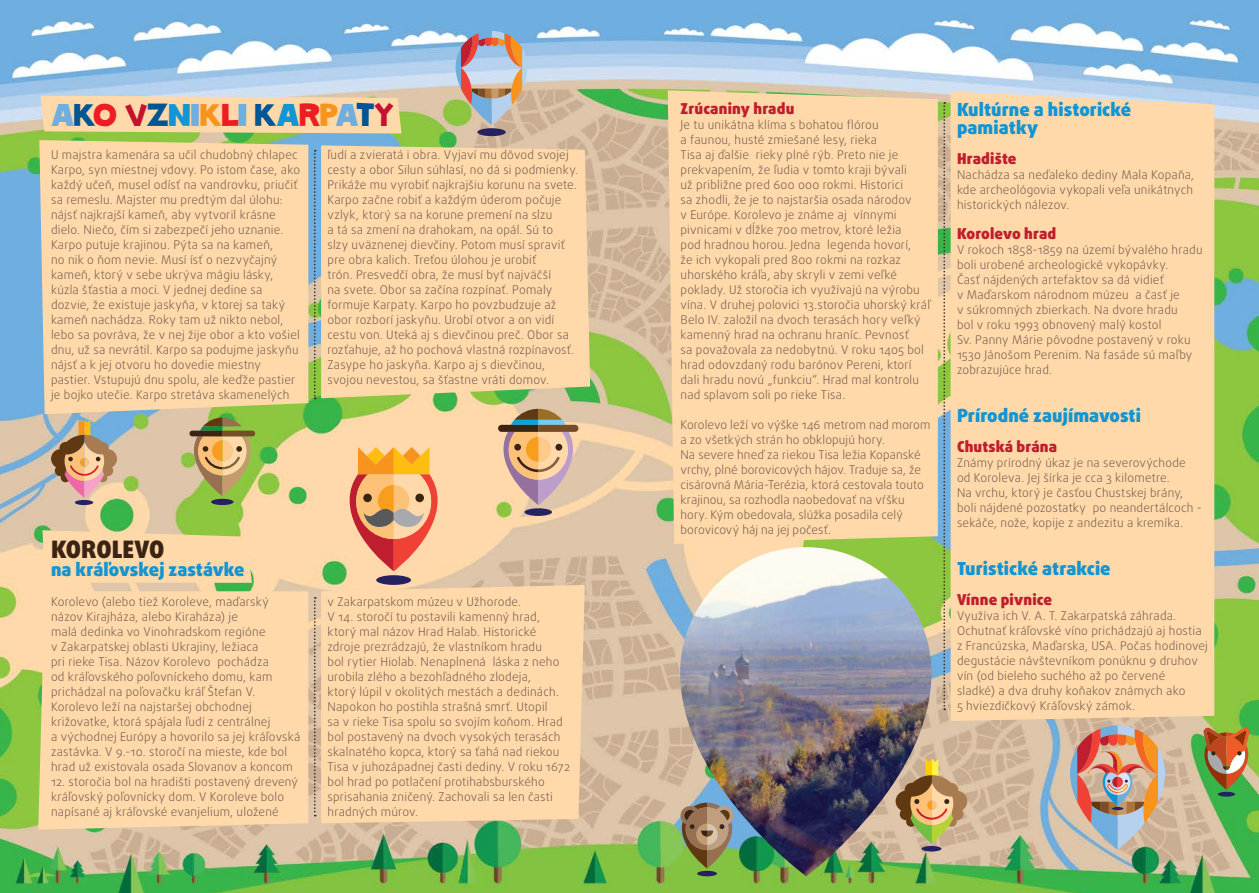
<style>
.page{position:relative;width:1259px;height:893px;background:#fff}
.page>*{position:absolute;margin:0;border:0;box-sizing:border-box;transform-origin:0 0}
.t1{font:34.5px "SC Gum Kids";letter-spacing:.005em;color:#6faedf}
.t2{font:900 24px "Daxline Pro";letter-spacing:-.01em;color:#3c2415}
.t3{font:900 18px/18px "Daxline Pro";color:#1395d3}
.t4{font:900 15px "Daxline Pro";letter-spacing:.01em;color:#be1e2d}
.t5{font:300 12px/15px "Daxline Pro";letter-spacing:.015em;color:#715a4e}
.s1{color:#005695}
.s2{color:#ed1d24}
.s3{color:#c41230}
.s4{color:#1395d3}
.s5{color:#f7941e}
</style>
<div class="page">
<img style="left:0;top:0;width:1259px;height:893px">
<div style="left:39px;top:140px;width:269px;height:274px;background:#ffd9a9"></div>
<div style="left:38px;top:591px;width:270px;height:239px;background:#ffd9a9"></div>
<div style="left:321px;top:145px;width:269px;height:253px;background:#ffd9a9"></div>
<div style="left:321px;top:585px;width:264px;height:238px;background:#ffd9a9"></div>
<svg style="left:40px;top:96px;width:361px;height:38px"></svg>
<div style="left:43px;top:530px;width:209px;height:53px;background:#ffd9a9"></div>
<svg style="left:668px;top:90px;width:270px;height:454px;fill:#ffd9a9"></svg>
<div style="left:950px;top:91px;width:264px;height:630px;background:#ffd9a9"></div>
<img style="left:680px;top:547px;width:251px;height:329px">
<svg style="left:314px;top:150px;width:2px;height:249px"></svg>
<svg style="left:314px;top:597px;width:2px;height:219px"></svg>
<svg style="left:943px;top:102px;width:2px;height:608px"></svg>
<div style="left:697px;top:871px;width:20px;height:5px;background:#262262;border-radius:50%"></div>
<svg style="left:680px;top:803px;width:53px;height:65px"></svg>
<div style="left:211px;top:499px;width:22px;height:6px;background:#262262;border-radius:50%"></div>
<svg style="left:189px;top:418px;width:66px;height:78px"></svg>
<div style="left:1217px;top:792px;width:18px;height:5px;background:#262262;border-radius:50%"></div>
<svg style="left:1203px;top:728px;width:46px;height:62px"></svg>
<div style="left:376px;top:575px;width:35px;height:10px;background:#262262;border-radius:50%"></div>
<svg style="left:350px;top:447px;width:87px;height:124px"></svg>
<div style="left:75px;top:500px;width:18px;height:5px;background:#262262;border-radius:50%"></div>
<svg style="left:51px;top:420px;width:66px;height:78px"></svg>
<img style="left:455px;top:31px;width:72px;height:94px">
<div style="left:477px;top:128px;width:29px;height:8px;background:#262262;border-radius:50%"></div>
<svg style="left:1070px;top:725px;width:95px;height:125px"></svg>
<div style="left:921px;top:846px;width:20px;height:5px;background:#262262;border-radius:50%"></div>
<svg style="left:895px;top:759px;width:72px;height:85px"></svg>
<div style="left:524px;top:508px;width:28px;height:8px;background:#262262;border-radius:50%"></div>
<svg style="left:498px;top:409px;width:80px;height:96px"></svg>
<h1 class="t1" style="left:51px;top:94px;width:344px">A<span class="s1">K</span><span class="s2">O</span> <span class="s3">V</span><span class="s1">Z</span><span class="s4">N</span>I<span class="s5">K</span><span class="s2">L</span>I <span class="s1">K</span><span class="s4">A</span><span class="s2">R</span><span class="s5">P</span>A<span class="s1">T</span><span class="s3">Y</span></h1>
<p class="t5" style="left:51px;top:148px;width:250px">U majstra kamenára sa učil chudobný chlapec Karpo, syn miestnej vdovy. Po istom čase, ako každý učeň, musel odísť na vandrovku, priučiť sa remeslu. Majster mu predtým dal úlohu: nájsť najkrajší kameň, aby vytvoril krásne dielo. Niečo, čím si zabezpečí jeho uznanie.<br>Karpo putuje krajinou. Pýta sa na kameň,<br>no nik o ňom nevie. Musí ísť o nezvyčajný kameň, ktorý v sebe ukrýva mágiu lásky, kúzla šťastia a moci. V jednej dedine sa dozvie, že existuje jaskyňa, v ktorej sa taký kameň nachádza. Roky tam už nikto nebol, lebo sa povráva, že v nej žije obor a kto vošiel dnu, už sa nevrátil. Karpo sa podujme jaskyňu nájsť a k jej otvoru ho dovedie miestny pastier. Vstupujú dnu spolu, ale keďže pastier je bojko utečie. Karpo stretáva skamenelých</p>
<p class="t5" style="left:327px;top:148px;width:252px">ľudí a zvieratá i obra. Vyjaví mu dôvod svojej cesty a obor Silun súhlasí, no dá si podmienky.<br>Prikáže mu vyrobiť najkrajšiu korunu na svete.<br>Karpo začne robiť a každým úderom počuje vzlyk, ktorý sa na korune premení na slzu<br>a tá sa zmení na drahokam, na opál. Sú to<br>slzy uväznenej dievčiny. Potom musí spraviť pre obra kalich. Treťou úlohou je urobiť<br>trón. Presvedčí obra, že musí byť najväčší<br>na svete. Obor sa začína rozpínať. Pomaly formuje Karpaty. Karpo ho povzbudzuje až obor rozborí jaskyňu. Urobí otvor a on vidí cestu von. Uteká aj s dievčinou preč. Obor sa rozťahuje, až ho pochová vlastná rozpínavosť.<br>Zasype ho jaskyňa. Karpo aj s dievčinou, svojou nevestou, sa šťastne vráti domov.</p>
<h2 class="t2" style="left:51px;top:534px;width:115px">KOROLEVO</h2>
<h3 class="t3" style="left:51px;top:561px;width:195px">na kráľovskej zastávke</h3>
<p class="t5" style="left:51px;top:595px;width:251px">Korolevo (alebo tiež Koroleve, maďarský názov Kirajháza, alebo Kiraháza) je<br>malá dedinka vo Vinohradskom regióne<br>v Zakarpatskej oblasti Ukrajiny, ležiaca<br>pri rieke Tisa. Názov Korolevo pochádza<br>od kráľovského poľovníckeho domu, kam prichádzal na poľovačku kráľ Štefan V.<br>Korolevo leží na najstaršej obchodnej križovatke, ktorá spájala ľudí z centrálnej<br>a východnej Európy a hovorilo sa jej kráľovská zastávka. V 9.-10. storočí na mieste, kde bol hrad už existovala osada Slovanov a koncom</p>
<p class="t5" style="left:51px;top:775px;width:248px">12. storočia bol na hradišti postavený drevený kráľovský poľovnícky dom. V Koroleve bolo napísané aj kráľovské evanjelium, uložené</p>
<p class="t5" style="left:327px;top:595px;width:244px">v Zakarpatskom múzeu v Užhorode.<br>V 14. storočí tu postavili kamenný hrad, ktorý mal názov Hrad Halab. Historické zdroje prezrádzajú, že vlastníkom hradu<br>bol rytier Hiolab. Nenaplnená láska z neho urobila zlého a bezohľadného zlodeja,<br>ktorý lúpil v okolitých mestách a dedinách.<br>Napokon ho postihla strašná smrť. Utopil<br>sa v rieke Tisa spolu so svojím koňom. Hrad bol postavený na dvoch vysokých terasách skalnatého kopca, ktorý sa ťahá nad riekou Tisa v juhozápadnej časti dediny. V roku 1672 bol hrad po potlačení protihabsburského sprisahania zničený. Zachovali sa len časti hradných múrov.</p>
<p class="t4" style="left:680px;top:98px;width:115px">Zrúcaniny hradu</p>
<p class="t5" style="left:680px;top:117px;width:251px">Je tu unikátna klíma s bohatou flórou<br>a faunou, husté zmiešané lesy, rieka<br>Tisa aj ďalšie rieky plné rýb. Preto nie je prekvapením, že ľudia v tomto kraji bývali<br>už približne pred 600 000 rokmi. Historici<br>sa zhodli, že je to najstaršia osada národov<br>v Európe. Korolevo je známe aj vínnymi pivnicami v dĺžke 700 metrov, ktoré ležia<br>pod hradnou horou. Jedna legenda hovorí,<br>že ich vykopali pred 800 rokmi na rozkaz uhorského kráľa, aby skryli v zemi veľké poklady. Už storočia ich využívajú na výrobu vína. V druhej polovici 13.storočia uhorský kráľ Belo IV. založil na dvoch terasách hory veľký kamenný hrad na ochranu hraníc. Pevnosť<br>sa považovala za nedobytnú. V roku 1405 bol hrad odovzdaný rodu barónov Pereni, ktorí dali hradu novú „funkciu“. Hrad mal kontrolu nad splavom soli po rieke Tisa.</p>
<p class="t5" style="left:680px;top:417px;width:251px">Korolevo leží vo výške 146 metrom nad morom a zo všetkých strán ho obklopujú hory.<br>Na severe hneď za riekou Tisa ležia Kopanské vrchy, plné borovicových hájov. Traduje sa, že cisárovná Mária-Terézia, ktorá cestovala touto krajinou, sa rozhodla naobedovať na vŕšku hory. Kým obedovala, slúžka posadila celý borovicový háj na jej počesť.</p>
<h3 class="t3" style="left:957px;top:101px;width:176px">Kultúrne a historické pamiatky</h3>
<p class="t4" style="left:957px;top:149px;width:61px">Hradište</p>
<p class="t5" style="left:957px;top:167px;width:239px;text-align:justify">Nachádza sa neďaleko dediny Mala Kopaňa, kde archeológovia vykopali veľa unikátnych historických nálezov.</p>
<p class="t4" style="left:957px;top:224px;width:101px">Korolevo hrad</p>
<p class="t5" style="left:957px;top:242px;width:247px">V rokoch 1858-1859 na území bývalého hradu boli urobené archeologické vykopávky.<br>Časť nájdených artefaktov sa dá vidieť<br>v Maďarskom národnom múzeu a časť je<br>v súkromných zbierkach. Na dvore hradu<br>bol v roku 1993 obnovený malý kostol<br>Sv. Panny Márie pôvodne postavený v roku 1530 Jánošom Perenim. Na fasáde sú maľby zobrazujúce hrad.</p>
<h3 class="t3" style="left:957px;top:407px;width:185px">Prírodné zaujímavosti</h3>
<p class="t4" style="left:957px;top:437px;width:102px">Chutská brána</p>
<p class="t5" style="left:957px;top:455px;width:246px">Známy prírodný úkaz je na severovýchode od Koroleva. Jej šírka je cca 3 kilometre.<br>Na vrchu, ktorý je časťou Chustskej brány, boli nájdené pozostatky po neandertálcoch - sekáče, nože, kopije z andezitu a kremíka.</p>
<h3 class="t3" style="left:957px;top:560px;width:155px">Turistické atrakcie</h3>
<p class="t4" style="left:957px;top:590px;width:97px">Vínne pivnice</p>
<p class="t5" style="left:957px;top:608px;width:252px">Využíva ich V. A. T. Zakarpatská záhrada.<br>Ochutnať kráľovské víno prichádzajú aj hostia z Francúzska, Maďarska, USA. Počas hodinovej degustácie návštevníkom ponúknu 9 druhov vín (od bieleho suchého až po červené<br>sladké) a dva druhy koňakov známych ako<br>5 hviezdičkový Kráľovský zámok.</p>
</div>
